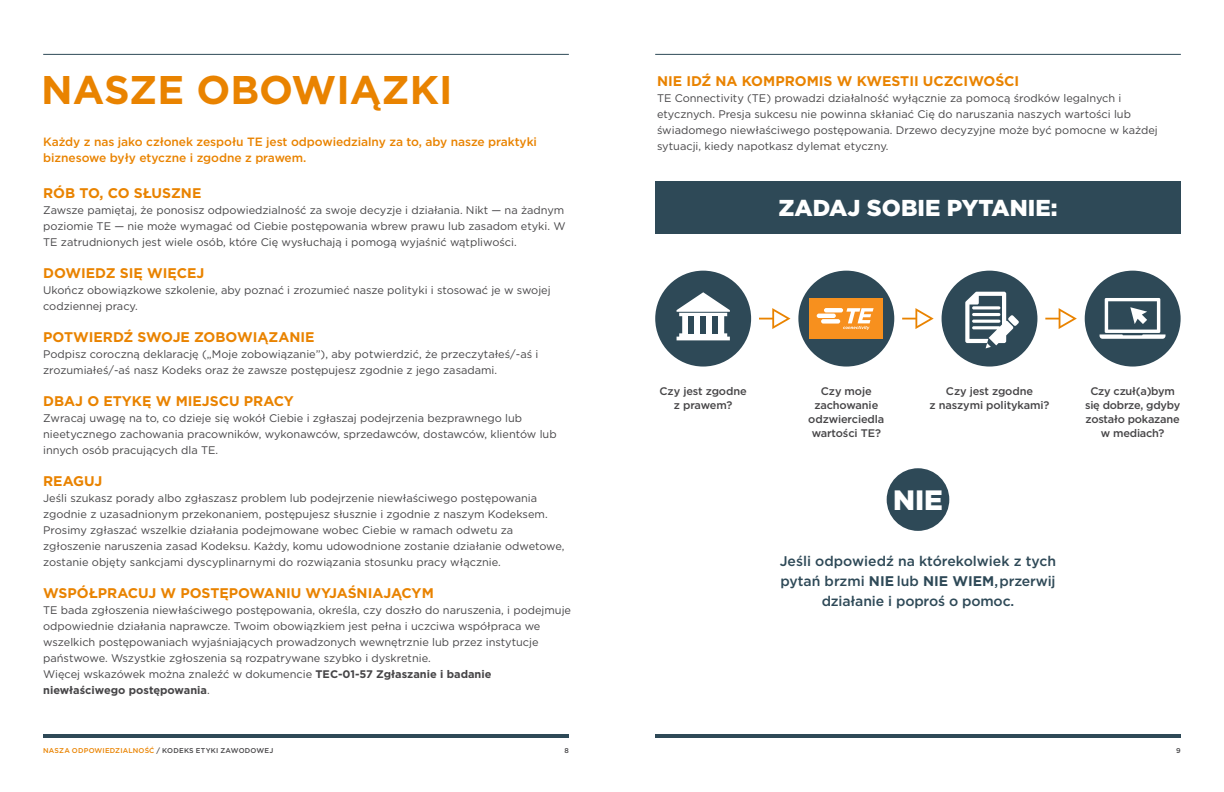
<style>
.page{position:relative;width:1224px;height:792px;background:#fff}
.page>*{position:absolute;margin:0;border:0;box-sizing:border-box;transform-origin:0 0}
.t1{font:700 40px "Gotham";color:#e98300}
.t2{font:900 28px "Gotham";color:#fff}
.t3{font:900 23px "Gotham";color:#fff}
.t4{font:700 14px "Gotham";color:#e98300}
.t5{font:500 14px/20px "Gotham";letter-spacing:-.01em;color:#2e4957;text-align:center}
.t6{font:500 12px/16px "Gotham";letter-spacing:-.005em;color:#e98300}
.t7{font:11px/16px "Gotham";color:#464547}
.t8{font:500 11px/14px "Gotham";letter-spacing:-.01em;color:#464547;text-align:center}
.t9{font:500 7px "Gotham";letter-spacing:.025em;color:#e98300}
.t10{font:500 7px "Gotham";color:#464547}
.s1{font-weight:700}
.s2{color:#464547}
</style>
<div class="page">
<hr style="left:655px;top:734px;width:526px;height:4px;background:#2e4957">
<hr style="left:655px;top:54px;width:526px;height:1px;background:#2e4957">
<hr style="left:43px;top:734px;width:526px;height:4px;background:#2e4957">
<hr style="left:43px;top:54px;width:526px;height:1px;background:#2e4957">
<div style="left:655px;top:181px;width:526px;height:52px;background:#2e4957"></div>
<svg style="left:655px;top:271px;width:96px;height:96px"></svg>
<div style="left:700px;top:316px;width:6px;height:17px;background:#2e4957"></div>
<div style="left:688px;top:316px;width:6px;height:17px;background:#2e4957"></div>
<svg style="left:942px;top:271px;width:95px;height:96px"></svg>
<svg style="left:1085px;top:271px;width:96px;height:96px"></svg>
<svg style="left:759px;top:308px;width:32px;height:21px"></svg>
<svg style="left:902px;top:308px;width:32px;height:21px"></svg>
<svg style="left:1045px;top:308px;width:32px;height:21px"></svg>
<svg style="left:798px;top:271px;width:96px;height:96px"></svg>
<div style="left:887px;top:468px;width:62px;height:63px;background:#2e4957;border-radius:50%"></div>
<h1 class="t1" style="left:41px;top:63px;width:413px">NASZE OBOWIĄZKI</h1>
<p class="t6" style="left:43px;top:134px;width:495px">Każdy z nas jako członek zespołu TE jest odpowiedzialny za to, aby nasze praktyki biznesowe były etyczne i zgodne z prawem.</p>
<p class="t4" style="left:43px;top:184px;width:160px">RÓB TO, CO SŁUSZNE</p>
<p class="t7" style="left:43px;top:202px;width:524px;text-align:justify">Zawsze pamiętaj, że ponosisz odpowiedzialność za swoje decyzje i działania. Nikt — na żadnym poziomie TE — nie może wymagać od Ciebie postępowania wbrew prawu lub zasadom etyki. W TE zatrudnionych jest wiele osób, które Cię wysłuchają i pomogą wyjaśnić wątpliwości.</p>
<p class="t4" style="left:43px;top:264px;width:163px">DOWIEDZ SIĘ WIĘCEJ</p>
<p class="t7" style="left:43px;top:282px;width:509px">Ukończ obowiązkowe szkolenie, aby poznać i zrozumieć nasze polityki i stosować je w swojej codziennej pracy.</p>
<p class="t4" style="left:43px;top:328px;width:273px">POTWIERDŹ SWOJE ZOBOWIĄZANIE</p>
<p class="t7" style="left:43px;top:346px;width:497px">Podpisz coroczną deklarację („Moje zobowiązanie”), aby potwierdzić, że przeczytałeś/-aś i zrozumiałeś/-aś nasz Kodeks oraz że zawsze postępujesz zgodnie z jego zasadami.</p>
<p class="t4" style="left:43px;top:392px;width:252px">DBAJ O ETYKĘ W MIEJSCU PRACY</p>
<p class="t7" style="left:43px;top:410px;width:515px">Zwracaj uwagę na to, co dzieje się wokół Ciebie i zgłaszaj podejrzenia bezprawnego lub nieetycznego zachowania pracowników, wykonawców, sprzedawców, dostawców, klientów lub innych osób pracujących dla TE.</p>
<p class="t4" style="left:43px;top:472px;width:61px">REAGUJ</p>
<p class="t7" style="left:43px;top:490px;width:523px">Jeśli szukasz porady albo zgłaszasz problem lub podejrzenie niewłaściwego postępowania zgodnie z uzasadnionym przekonaniem, postępujesz słusznie i zgodnie z naszym Kodeksem.<br>Prosimy zgłaszać wszelkie działania podejmowane wobec Ciebie w ramach odwetu za zgłoszenie naruszenia zasad Kodeksu. Każdy, komu udowodnione zostanie działanie odwetowe, zostanie objęty sankcjami dyscyplinarnymi do rozwiązania stosunku pracy włącznie.</p>
<p class="t4" style="left:43px;top:584px;width:392px">WSPÓŁPRACUJ W POSTĘPOWANIU WYJAŚNIAJĄCYM</p>
<p class="t7" style="left:43px;top:602px;width:529px">TE bada zgłoszenia niewłaściwego postępowania, określa, czy doszło do naruszenia, i podejmuje odpowiednie działania naprawcze. Twoim obowiązkiem jest pełna i uczciwa współpraca we wszelkich postępowaniach wyjaśniających prowadzonych wewnętrznie lub przez instytucje państwowe. Wszystkie zgłoszenia są rozpatrywane szybko i dyskretnie.<br>Więcej wskazówek można znaleźć w dokumencie <span class="s1">TEC-01-57 Zgłaszanie i badanie niewłaściwego postępowania</span>.</p>
<p class="t4" style="left:657px;top:72px;width:364px">NIE IDŹ NA KOMPROMIS W KWESTII UCZCIWOŚCI</p>
<p class="t7" style="left:657px;top:90px;width:502px">TE Connectivity (TE) prowadzi działalność wyłącznie za pomocą środków legalnych i etycznych. Presja sukcesu nie powinna skłaniać Cię do naruszania naszych wartości lub świadomego niewłaściwego postępowania. Drzewo decyzyjne może być pomocne w każdej sytuacji, kiedy napotkasz dylemat etyczny.</p>
<h3 class="t3" style="left:778px;top:192px;width:281px">ZADAJ SOBIE PYTANIE:</h3>
<p class="t8" style="left:660px;top:384px;width:89px">Czy jest zgodne z prawem?</p>
<p class="t8" style="left:808px;top:384px;width:78px">Czy moje zachowanie odzwierciedla wartości TE?</p>
<p class="t8" style="left:930px;top:384px;width:121px">Czy jest zgodne<br>z naszymi politykami?</p>
<h2 class="t2" style="left:893px;top:481px;width:51px">NIE</h2>
<p class="t5" style="left:780px;top:551px;width:278px">Jeśli odpowiedź na którekolwiek z tych pytań brzmi <span class="s1">NIE</span> lub <span class="s1">NIE WIEM</span>, przerwij działanie i poproś o pomoc.</p>
<p class="t8" style="left:1085px;top:384px;width:97px">Czy czuł(a)bym się dobrze, gdyby zostało pokazane w mediach?</p>
<p class="t9" style="left:43px;top:746px;width:232px">NASZA ODPOWIEDZIALNOŚĆ <span class="s2">/ KODEKS ETYKI ZAWODOWEJ</span></p>
<p class="t10" style="left:564px;top:746px;width:6px">8</p>
<p class="t10" style="left:1176px;top:746px;width:6px">9</p>
</div>
